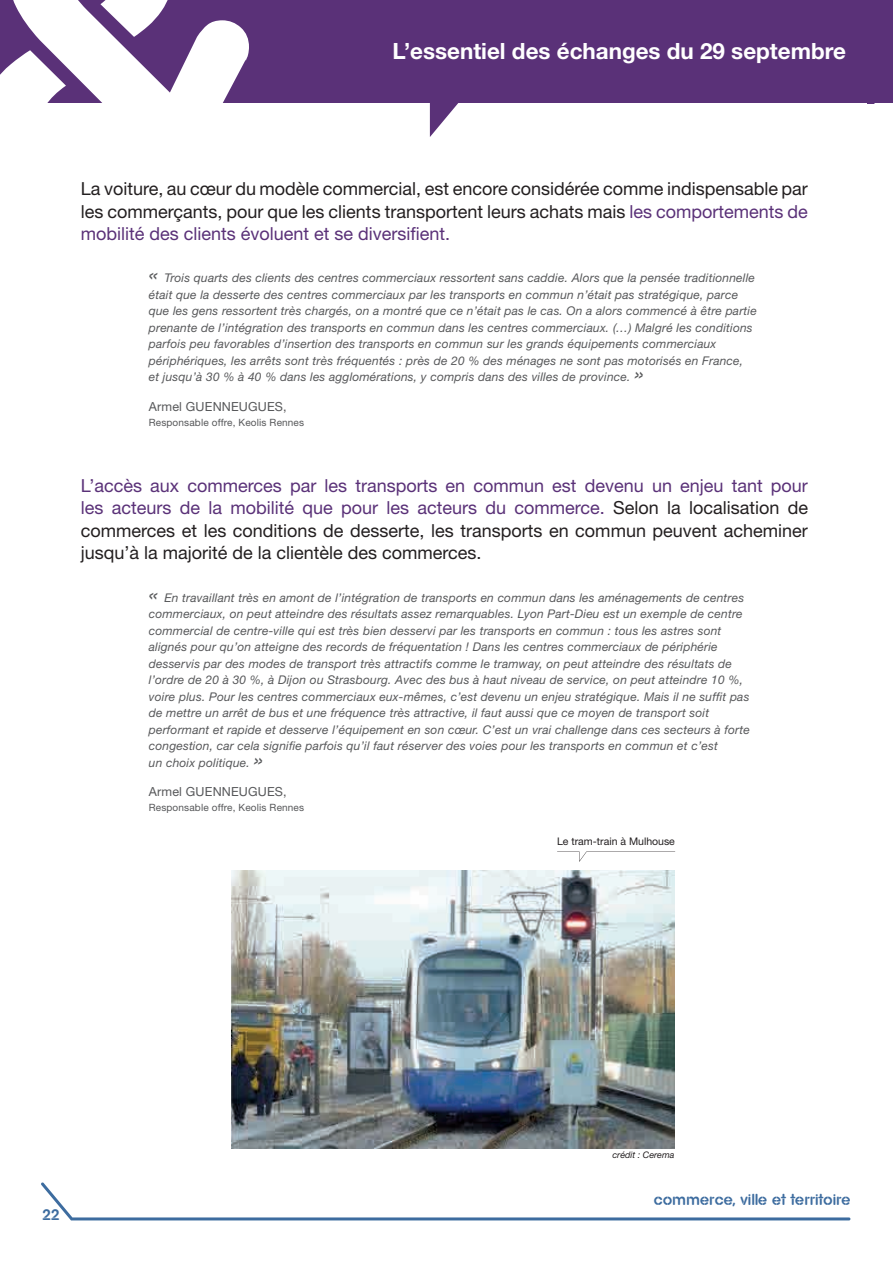
<style>
.page{position:relative;width:893px;height:1263px;background:#fff}
.page>*{position:absolute;margin:0;border:0;box-sizing:border-box;transform-origin:0 0}
.t1{font:700 22.35px "Helvetica Neue LT Std";color:#fff}
.t2{font:18px/22.5px "Helvetica Neue LT Std";color:#231f20;text-align:justify}
.t3{font:15px "AG Stencil";letter-spacing:.03em;color:#3d6c9f}
.t4{font:12.6px "Helvetica Neue LT Std";letter-spacing:.015em;color:#57585a}
.t5{font:italic 12px/16.5px "Helvetica Neue LT Std";letter-spacing:.015em;color:#57585a}
.t6{font:10.5px "Helvetica Neue LT Std";color:#231f20}
.t7{font:10.05px "Helvetica Neue LT Std";letter-spacing:.015em;color:#57585a}
.t8{font:italic 9px "Helvetica Neue LT Std";color:#231f20}
.s1{color:#5a3178}
.s2{font-size:21px}
</style>
<div class="page">
<div style="left:0;top:0;width:893px;height:103px;background:#5a3178"></div>
<svg style="left:0;top:0;width:249px;height:103px;fill:#fff"></svg>
<svg style="left:429px;top:103px;width:30px;height:34px"></svg>
<svg style="left:41px;top:1182px;width:809px;height:38px"></svg>
<img style="left:232px;top:870px;width:442px;height:279px">
<svg style="left:557px;top:851px;width:118px;height:11px"></svg>
<h1 class="t1" style="left:392px;top:37px;width:455px">L’essentiel des échanges du 29 septembre</h1>
<h2 class="t2" style="left:81px;top:177px;width:729px">La voiture, au cœur du modèle commercial, est encore considérée comme indispensable par les commerçants, pour que les clients transportent leurs achats mais <span class="s1">les comportements de mobilité des clients évoluent et se diversifient.</span></h2>
<p class="t5" style="left:149px;top:270px;width:609px"><span class="s2">«</span> Trois quarts des clients des centres commerciaux ressortent sans caddie. Alors que la pensée traditionnelle était que la desserte des centres commerciaux par les transports en commun n’était pas stratégique, parce que les gens ressortent très chargés, on a montré que ce n’était pas le cas. On a alors commencé à être partie prenante de l’intégration des transports en commun dans les centres commerciaux. (…) Malgré les conditions parfois peu favorables d’insertion des transports en commun sur les grands équipements commerciaux périphériques, les arrêts sont très fréquentés : près de 20 % des ménages ne sont pas motorisés en France,<br>et jusqu’à 30 % à 40 % dans les agglomérations, y compris dans des villes de province. <span class="s2">»</span></p>
<p class="t4" style="left:149px;top:399px;width:139px">Armel GUENNEUGUES,</p>
<p class="t7" style="left:149px;top:416px;width:157px">Responsable offre, Keolis Rennes</p>
<p class="t2" style="left:81px;top:474px;width:729px"><span class="s1">L’accès aux commerces par les transports en commun est devenu un enjeu tant pour les acteurs de la mobilité que pour les acteurs du commerce.</span> Selon la localisation de commerces et les conditions de desserte, les transports en commun peuvent acheminer jusqu’à la majorité de la clientèle des commerces.</p>
<p class="t5" style="left:149px;top:589px;width:602px"><span class="s2">«</span> En travaillant très en amont de l’intégration de transports en commun dans les aménagements de centres commerciaux, on peut atteindre des résultats assez remarquables. Lyon Part-Dieu est un exemple de centre commercial de centre-ville qui est très bien desservi par les transports en commun : tous les astres sont alignés pour qu’on atteigne des records de fréquentation ! Dans les centres commerciaux de périphérie desservis par des modes de transport très attractifs comme le tramway, on peut atteindre des résultats de l’ordre de 20 à 30 %, à Dijon ou Strasbourg. Avec des bus à haut niveau de service, on peut atteindre 10 %, voire plus. Pour les centres commerciaux eux-mêmes, c’est devenu un enjeu stratégique. Mais il ne suffit pas de mettre un arrêt de bus et une fréquence très attractive, il faut aussi que ce moyen de transport soit performant et rapide et desserve l’équipement en son cœur. C’est un vrai challenge dans ces secteurs à forte congestion, car cela signifie parfois qu’il faut réserver des voies pour les transports en commun et c’est<br>un choix politique. <span class="s2">»</span></p>
<p class="t4" style="left:149px;top:784px;width:139px">Armel GUENNEUGUES,</p>
<p class="t7" style="left:149px;top:801px;width:157px">Responsable offre, Keolis Rennes</p>
<p class="t6" style="left:557px;top:835px;width:119px">Le tram-train à Mulhouse</p>
<p class="t3" style="left:43px;top:1207px;width:19px">22</p>
<p class="t8" style="left:612px;top:1149px;width:63px">crédit : Cerema</p>
<p class="t3" style="left:654px;top:1192px;width:198px">commerce, ville et territoire</p>
</div>
